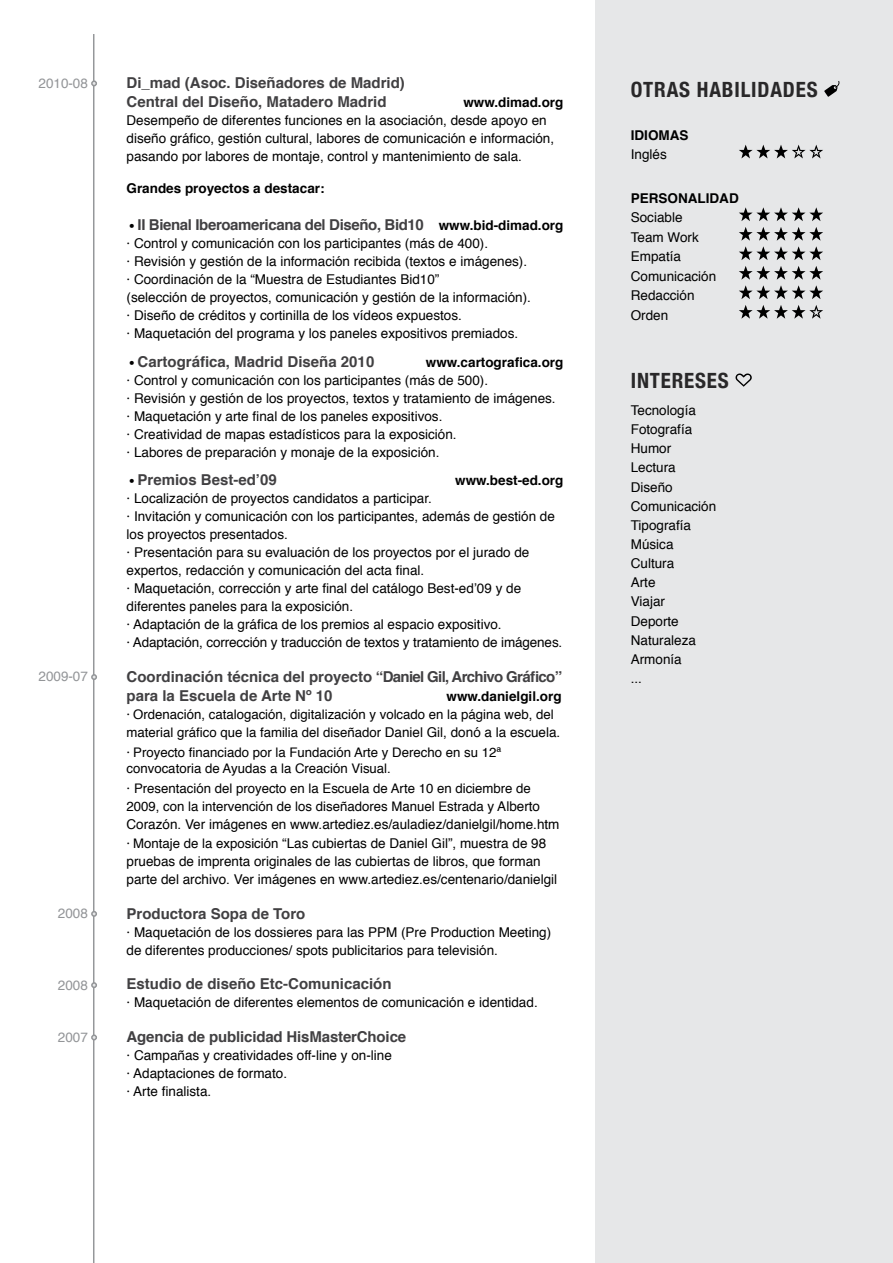
<style>
.page{position:relative;width:893px;height:1263px;background:#fff}
.page>*{position:absolute;margin:0;border:0;box-sizing:border-box;transform-origin:0 0}
.t1{font:700 condensed 21px "Helvetica Neue";letter-spacing:.04em;color:#292829}
.t2{font:700 15px/19.5px "Helvetica";color:#414042}
.t3{font:700 15px "Helvetica";letter-spacing:-.025em;color:#414042}
.t4{font:13.5px/18px "Helvetica";color:#000}
.t5{font:700 13.5px "Helvetica";color:#000}
.t6{font:13.5px "Helvetica";color:#939598}
.t7{font:13.2px/18px "Helvetica";color:#000}
.s1{font-family:"Monotype Corsiva";font-weight:400;font-size:13.5px;color:#000}
.s2{font-size:13.5px;color:#000}
.s3{font-size:13.5px}
.s4{font-size:13.2px}
</style>
<div class="page">
<div style="left:595px;top:0;width:298px;height:1263px;background:#e6e7e8"></div>
<hr style="left:93px;top:34px;width:1px;height:1229px;background:#939598">
<svg style="left:91px;top:80px;width:6px;height:6px"></svg>
<svg style="left:91px;top:674px;width:6px;height:6px"></svg>
<svg style="left:91px;top:911px;width:6px;height:6px"></svg>
<svg style="left:91px;top:982px;width:6px;height:6px"></svg>
<svg style="left:91px;top:1034px;width:6px;height:6px"></svg>
<svg style="left:735px;top:373px;width:17px;height:14px"></svg>
<svg style="left:824px;top:81px;width:16px;height:16px"></svg>
<svg style="left:739px;top:145px;width:84px;height:13px"></svg>
<svg style="left:739px;top:207px;width:84px;height:14px"></svg>
<svg style="left:739px;top:227px;width:84px;height:33px"></svg>
<svg style="left:739px;top:266px;width:84px;height:33px"></svg>
<svg style="left:739px;top:305px;width:84px;height:14px"></svg>
<p class="t6" style="left:39px;top:73px;width:51px">2010-08</p>
<p class="t6" style="left:39px;top:666px;width:51px">2009-07</p>
<p class="t6" style="left:58px;top:903px;width:32px">2008</p>
<p class="t6" style="left:58px;top:974px;width:32px">2008</p>
<p class="t6" style="left:58px;top:1027px;width:32px">2007</p>
<p class="t2" style="left:126px;top:73px;width:280px">Di_mad (Asoc. Diseñadores de Madrid)<br>Central del Diseño, Matadero Madrid</p>
<p class="t5" style="left:463px;top:92px;width:102px">www.dimad.org</p>
<p class="t4" style="left:126px;top:112px;width:429px">Desempeño de diferentes funciones en la asociación, desde apoyo en diseño gráfico, gestión cultural, labores de comunicación e información, pasando por labores de montaje, control y mantenimiento de sala.</p>
<p class="t5" style="left:126px;top:177px;width:200px">Grandes proyectos a destacar:</p>
<p class="t3" style="left:126px;top:213px;width:438px"><span class="s1">•</span> II Bienal Iberoamericana del Diseño, Bid10 <span class="s2">www.bid-dimad.org</span></p>
<p class="t4" style="left:127px;top:235px;width:406px">· Control y comunicación con los participantes (más de 400).<br>· Revisión y gestión de la información recibida (textos e imágenes). · Coordinación de la “Muestra de Estudiantes Bid10”<br>(selección de proyectos, comunicación y gestión de la información). · Diseño de créditos y cortinilla de los vídeos expuestos.<br>· Maquetación del programa y los paneles expositivos premiados.</p>
<p class="t2" style="left:127px;top:352px;width:249px"><span class="s1">•</span> Cartográfica, Madrid Diseña 2010</p>
<p class="t5" style="left:426px;top:351px;width:139px">www.cartografica.org</p>
<p class="t4" style="left:126px;top:371px;width:431px">· Control y comunicación con los participantes (más de 500).<br>· Revisión y gestión de los proyectos, textos y tratamiento de imágenes. · Maquetación y arte final de los paneles expositivos.<br>· Creatividad de mapas estadísticos para la exposición.<br>· Labores de preparación y monaje de la exposición.</p>
<p class="t2" style="left:126px;top:470px;width:152px"><span class="s1">•</span> Premios Best-ed’09</p>
<p class="t5" style="left:455px;top:470px;width:110px">www.best-ed.org</p>
<p class="t4" style="left:126px;top:490px;width:437px">· Localización de proyectos candidatos a participar.<br>· Invitación y comunicación con los participantes, además de gestión de los proyectos presentados.<br>· Presentación para su evaluación de los proyectos por el jurado de expertos, redacción y comunicación del acta final.<br>· Maquetación, corrección y arte final del catálogo Best-ed’09 y de diferentes paneles para la exposición.<br>· Adaptación de la gráfica de los premios al espacio expositivo.<br>· Adaptación, corrección y traducción de textos y tratamiento de imágenes.</p>
<p class="t2" style="left:126px;top:667px;width:437px">Coordinación técnica del proyecto “Daniel Gil, Archivo Gráfico” para la Escuela de Arte Nº 10</p>
<p class="t5" style="left:447px;top:686px;width:117px">www.danielgil.org</p>
<p class="t7" style="left:126px;top:706px;width:435px"><span class="s3">·</span> Ordenación, catalogación, digitalización y volcado en la página web, del material gráfico que la familia del diseñador <span class="s3">Daniel Gil, donó a la escuela.</span></p>
<p class="t7" style="left:126px;top:744px;width:376px;line-height:16.5px"><span class="s3">·</span> Proyecto financiado por la Fundación Arte y Derecho en su 12ª convocatoria de Ayudas a la Creación Visual.</p>
<p class="t7" style="left:126px;top:780px;width:415px"><span class="s3">·</span> Presentación del proyecto en la Escuela de Arte 10 en diciembre de<br>2009, con la intervención de los diseñadores Manuel Estrada <span class="s3">y Alberto</span></p>
<p class="t4" style="left:126px;top:815px;width:434px;line-height:19.5px">Corazón. Ver imágenes en www.artediez.es/auladiez/danielgil/home.htm · <span class="s4">Montaje de la exposición</span> “Las cubiertas de Daniel Gil”, muestra de 98</p>
<p class="t4" style="left:127px;top:853px;width:432px">pruebas de imprenta originales de las cubiertas de libros, que forman parte del archivo. Ver imágenes en www.artediez.es/centenario/danielgil</p>
<p class="t2" style="left:126px;top:904px;width:180px">Productora Sopa de Toro</p>
<p class="t4" style="left:126px;top:923px;width:426px">· Maquetación de los dossieres para las PPM (Pre Production Meeting) de diferentes producciones/ spots publicitarios para televisión.</p>
<p class="t2" style="left:126px;top:974px;width:267px">Estudio de diseño Etc-Comunicación</p>
<p class="t4" style="left:126px;top:994px;width:413px">· Maquetación de diferentes elementos de comunicación e identidad.</p>
<p class="t2" style="left:126px;top:1027px;width:281px">Agencia de publicidad HisMasterChoice</p>
<p class="t4" style="left:126px;top:1046px;width:267px">· Campañas y creatividades off-line y on-line · Adaptaciones de formato.<br>· Arte finalista.</p>
<h1 class="t1" style="left:631px;top:77px;width:36px">OTRAS</h1>
<h1 class="t1" style="left:697px;top:77px;width:49px">HABILIDAD</h1>
<h1 class="t1" style="left:796px;top:77px;width:22px">ES</h1>
<p class="t5" style="left:631px;top:124px;width:59px">IDIOMAS</p>
<p class="t4" style="left:631px;top:146px;width:38px">Inglés</p>
<p class="t5" style="left:631px;top:187px;width:109px">PERSONALIDAD</p>
<p class="t4" style="left:631px;top:208px;width:87px;line-height:19.5px">Sociable<br>Team Work<br>Empatía<br>Comunicación<br>Redacción<br>Orden</p>
<h1 class="t1" style="left:631px;top:368px;width:99px">INTERESES</h1>
<p class="t4" style="left:631px;top:401px;width:87px;line-height:19.2px">Tecnología<br>Fotografía<br>Humor<br>Lectura<br>Diseño<br>Comunicación<br>Tipografía<br>Música<br>Cultura<br>Arte<br>Viajar<br>Deporte<br>Naturaleza<br>Armonía<br>...</p>
</div>
